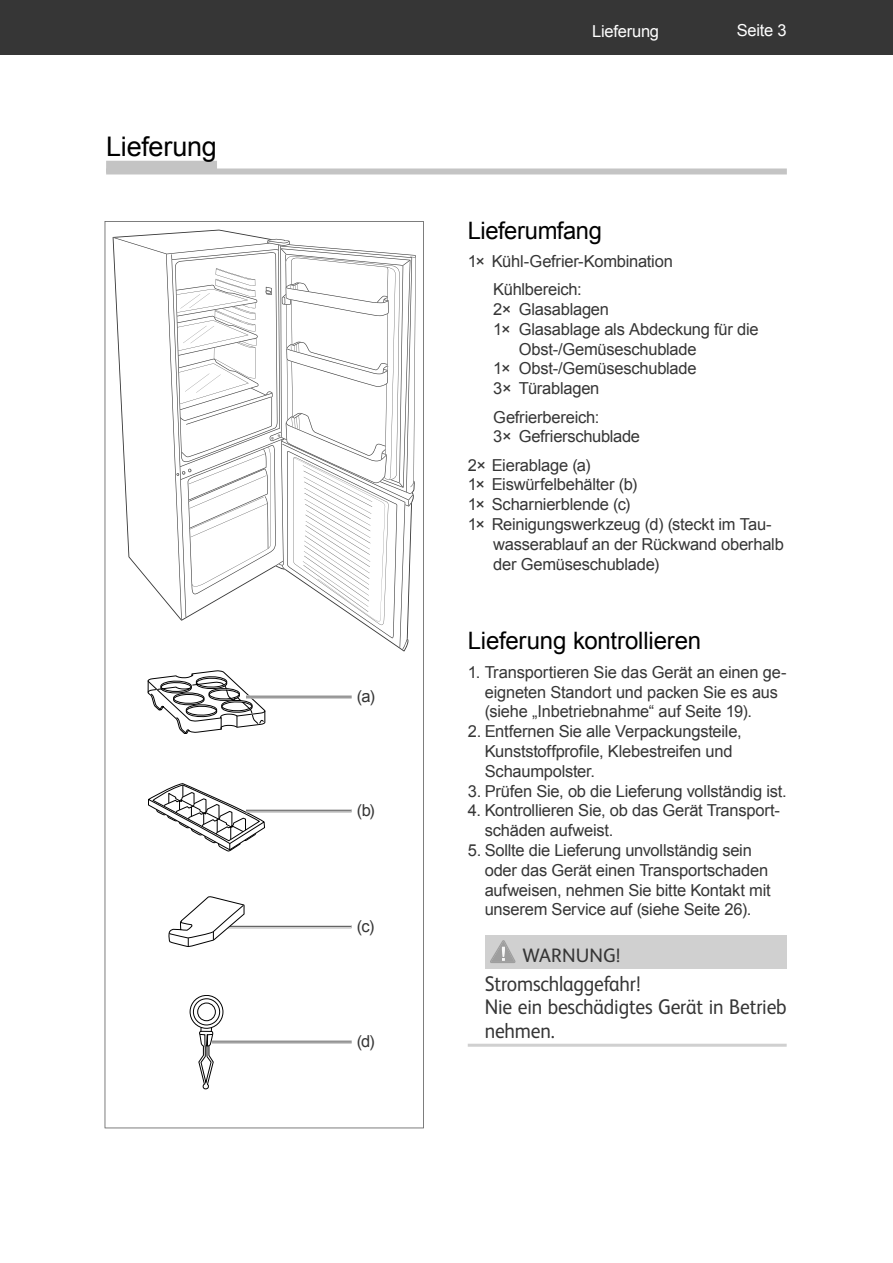
<style>
.page{position:relative;width:893px;height:1263px;background:#fff}
.page>*{position:absolute;margin:0;border:0;box-sizing:border-box;transform-origin:0 0}
.t1{font:27px "Arial";letter-spacing:-.01em;color:#000}
.t2{font:24px "Arial";letter-spacing:-.01em;color:#000}
.t3{font:21.3px/23.4px "FS Albert";letter-spacing:-.01em;color:#363636;scale:.92 1}
.t4{font:19.5px "FS Albert";letter-spacing:.005em;color:#363636}
.t5{font:16.5px/19.8px "Arial";letter-spacing:-.015em;color:#363636}
.t6{font:16.5px "Arial";letter-spacing:-.02em;color:#fff}
</style>
<div class="page">
<div style="left:0;top:0;width:893px;height:54px;background:#363636"></div>
<svg style="left:105px;top:221px;width:319px;height:907px"></svg>
<svg style="left:147px;top:670px;width:119px;height:64px"></svg>
<svg style="left:148px;top:784px;width:118px;height:68px"></svg>
<div style="left:106px;top:161px;width:111px;height:12px;background:#c4c4c4"></div>
<div style="left:106px;top:168px;width:681px;height:6px;background:#c4c4c4"></div>
<div style="left:485px;top:935px;width:302px;height:33px;background:#d0d0d0"></div>
<hr style="left:468px;top:1044px;width:319px;height:3px;background:#d0d0d0">
<svg style="left:490px;top:940px;width:25px;height:23px"></svg>
<hr style="left:246px;top:695px;width:105px;height:3px;background:#363636">
<hr style="left:246px;top:697px;width:105px;height:1px;background:#fff">
<hr style="left:246px;top:695px;width:105px;height:1px;background:#fff">
<hr style="left:246px;top:809px;width:105px;height:3px;background:#363636">
<hr style="left:246px;top:811px;width:105px;height:1px;background:#fff">
<hr style="left:246px;top:809px;width:105px;height:1px;background:#fff">
<hr style="left:227px;top:925px;width:124px;height:3px;background:#363636">
<hr style="left:227px;top:927px;width:124px;height:1px;background:#fff">
<hr style="left:227px;top:925px;width:124px;height:1px;background:#fff">
<hr style="left:212px;top:1040px;width:139px;height:3px;background:#363636">
<hr style="left:212px;top:1042px;width:139px;height:1px;background:#fff">
<hr style="left:212px;top:1040px;width:139px;height:1px;background:#fff">
<svg style="left:168px;top:896px;width:77px;height:51px"></svg>
<div style="left:190px;top:995px;width:33px;height:34px;border:1px solid #000;border-radius:50%"></div>
<div style="left:193px;top:998px;width:27px;height:27px;border:1px solid #000;border-radius:50%"></div>
<div style="left:197px;top:1002px;width:19px;height:19px;border:1px solid #000;border-radius:50%"></div>
<svg style="left:198px;top:1027px;width:16px;height:63px"></svg>
<h1 class="t1" style="left:106px;top:131px;width:112px">Lieferung</h1>
<p class="t5" style="left:357px;top:686px;width:20px">(a)</p>
<p class="t5" style="left:357px;top:800px;width:19px">(b)</p>
<p class="t5" style="left:357px;top:916px;width:19px">(c)</p>
<p class="t5" style="left:357px;top:1031px;width:19px">(d)</p>
<p class="t6" style="left:592px;top:22px;width:68px">Lieferung</p>
<p class="t6" style="left:737px;top:21px;width:51px">Seite 3</p>
<h2 class="t2" style="left:468px;top:217px;width:136px">Lieferumfang</h2>
<p class="t5" style="left:493px;top:247px;width:181px;line-height:28.3px;text-indent:-26px">1× Kühl-Gefrier-Kombination<br>Kühlbereich:</p>
<p class="t5" style="left:493px;top:299px;width:117px">2× Glasablagen</p>
<p class="t5" style="left:493px;top:319px;width:267px">1× Glasablage als Abdeckung für die</p>
<p class="t5" style="left:519px;top:339px;width:179px">Obst-/Gemüseschublade</p>
<p class="t5" style="left:493px;top:359px;width:205px">1× Obst-/Gemüseschublade</p>
<p class="t5" style="left:493px;top:379px;width:108px">3× Türablagen</p>
<p class="t5" style="left:493px;top:407px;width:148px">Gefrierbereich:<br>3× Gefrierschublade</p>
<p class="t5" style="left:468px;top:455px;width:124px">2× Eierablage (a)</p>
<p class="t5" style="left:468px;top:475px;width:171px">1× Eiswürfelbehälter (b)</p>
<p class="t5" style="left:468px;top:495px;width:164px">1× Scharnierblende (c)</p>
<p class="t5" style="left:468px;top:514px;width:305px">1× Reinigungswerkzeug (d) (steckt im Tau-</p>
<p class="t5" style="left:493px;top:534px;width:292px">wasserablauf an der Rückwand oberhalb</p>
<p class="t5" style="left:493px;top:554px;width:167px">der Gemüseschublade)</p>
<h2 class="t2" style="left:468px;top:628px;width:235px">Lieferung kontrollieren</h2>
<p class="t5" style="left:485px;top:662px;width:303px;text-indent:-17px">1. Transportieren Sie das Gerät an einen ge&shy;eigneten Standort und packen Sie es aus (siehe „Inbetriebnahme“ auf Seite 19).</p>
<p class="t5" style="left:485px;top:721px;width:258px;text-indent:-17px">2. Entfernen Sie alle Verpackungsteile,<br>Kunststoffprofile, Klebestreifen und<br>Schaumpolster.</p>
<p class="t5" style="left:468px;top:781px;width:320px">3. Prüfen Sie, ob die Lieferung vollständig ist.</p>
<p class="t5" style="left:485px;top:801px;width:297px;text-indent:-17px">4. Kontrollieren Sie, ob das Gerät Transport&shy;schäden aufweist.</p>
<p class="t5" style="left:485px;top:840px;width:287px;text-indent:-17px">5. Sollte die Lieferung unvollständig sein oder das Gerät einen Transportschaden aufweisen, nehmen Sie bitte Kontakt mit unserem Service auf (siehe Seite 26).</p>
<p class="t4" style="left:522px;top:948px;width:99px">WARNUNG!</p>
<p class="t3" style="left:485px;top:974px;width:330px">Stromschlaggefahr!<br>Nie ein beschädigtes Gerät in Betrieb nehmen.</p>
</div>
